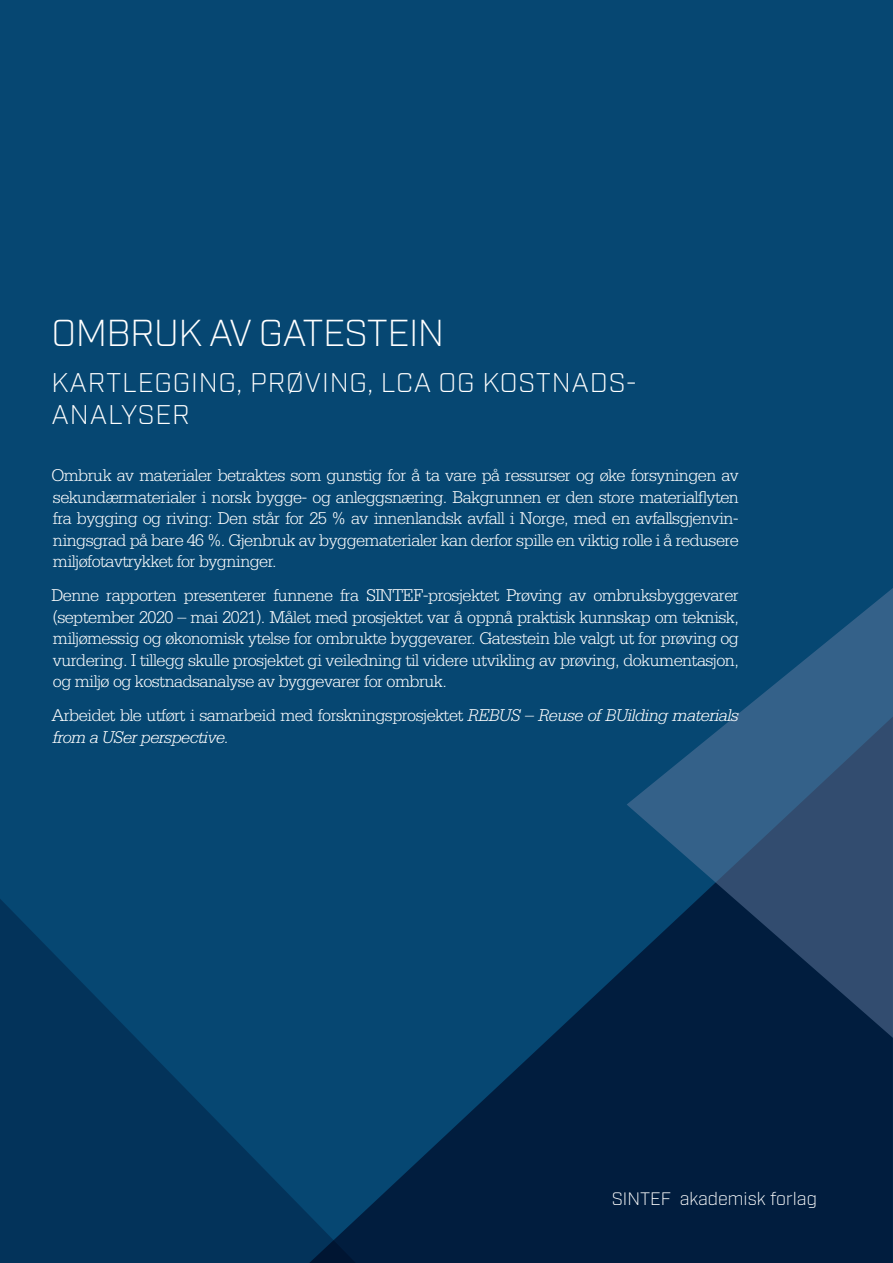
<style>
.page{position:relative;width:893px;height:1263px;background:#064772}
.page>*{position:absolute;margin:0;border:0;box-sizing:border-box;transform-origin:0 0}
.Undertekst_bakside{font:300 37.5px "Industry";letter-spacing:-.015em;color:#fff}
.Undertekst_bakside-2{font:300 27px/32.4px "Industry";letter-spacing:.03em;color:#fff}
.t1{font:300 18px/21.6px "Serifa Std";letter-spacing:-.03em;color:#fff;text-align:justify}
.t2{font:italic 300 18px/21.6px "Serifa Std";letter-spacing:-.03em;color:#fff}
.t3{font:300 18px "Industry";color:#fff}
.s1{font-style:normal}
</style>
<div class="page">
<svg style="left:0;top:899px;width:293px;height:364px;fill:#03335a"></svg>
<svg style="left:293px;top:966px;width:600px;height:297px;fill:#011d3e"></svg>
<svg style="left:627px;top:588px;width:266px;height:450px"></svg>
<p class="Undertekst_bakside" style="left:52px;top:311px;width:394px">OMBRUK AV GATESTEIN</p>
<p class="Undertekst_bakside-2" style="left:52px;top:367px;width:587px">KARTLEGGING, PRØVING, LCA OG KOSTNADS-<br>ANALYSER</p>
<p class="t1" style="left:51px;top:464px;width:689px">Ombruk av materialer betraktes som gunstig for å ta vare på ressurser og øke forsyningen av sekundærmaterialer i norsk bygge- og anleggsnæring. Bakgrunnen er den store materialflyten fra bygging og riving: Den står for 25 % av innenlandsk avfall i Norge, med en avfallsgjenvin&shy;ningsgrad på bare 46 %. Gjenbruk av byggematerialer kan derfor spille en viktig rolle i å redusere miljøfotavtrykket for bygninger.</p>
<p class="t1" style="left:51px;top:584px;width:689px">Denne rapporten presenterer funnene fra SINTEF-prosjektet Prøving av ombruksbyggevarer (september 2020 – mai 2021). Målet med prosjektet var å oppnå praktisk kunnskap om teknisk, miljømessig og økonomisk ytelse for ombrukte byggevarer. Gatestein ble valgt ut for prøving og vurdering. I tillegg skulle prosjektet gi veiledning til videre utvikling av prøving, dokumentasjon, og miljø og kostnadsanalyse av byggevarer for ombruk.</p>
<p class="t2" style="left:51px;top:704px;width:689px"><span class="s1">Arbeidet ble utført i samarbeid med forskningsprosjektet</span> REBUS – Reuse of BUilding materials from a USer perspective.</p>
<p class="t3" style="left:612px;top:1187px;width:207px">SINTEF akademisk forlag</p>
</div>
